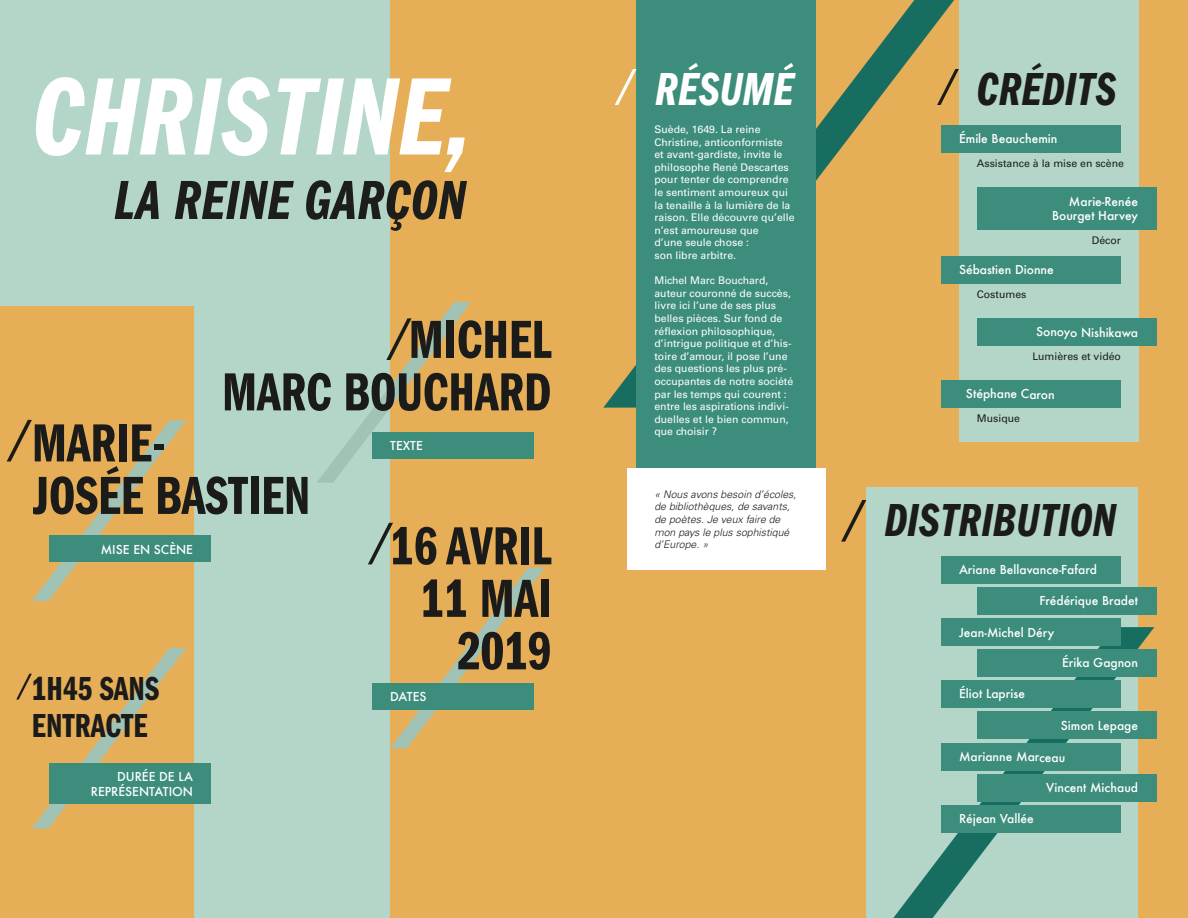
<style>
.page{position:relative;width:1188px;height:918px;background:#fff}
.page>*{position:absolute;margin:0;border:0;box-sizing:border-box;transform-origin:0 0}
.t1{font:114px "Franklin Gothic Demi Cmpr Ital";color:#fff}
.t2{font:57px "Franklin Gothic Demi Cmpr Ital";color:#1d1d1b}
.t3{font:55.5px/52.5px "Franklin Gothic Demi Cmpr";color:#1b1b19;text-align:right}
.t4{font:48px "Franklin Gothic Demi Cmpr Ital";color:#1b1b19}
.t5{font:48px "Franklin Gothic Demi Cmpr Ital";color:#fff}
.t6{font:34.5px/37.5px "Franklin Gothic Demi Cmpr";color:#1b1b19}
.t7{font:500 12px/14.4px "Futura";color:#fff;text-align:right}
.t8{font:10.5px/12.6px "Univers";color:#fff}
.t9{font:italic 300 10.5px/12.6px "Univers";color:#1d1d1b}
.t10{font:10.5px "Univers";color:#1d1d1b}
</style>
<div class="page">
<div style="left:0;top:0;width:807px;height:918px;background:#b4d6c8"></div>
<div style="left:390px;top:0;width:798px;height:918px;background:#e7ae58"></div>
<div style="left:0;top:306px;width:193px;height:612px;background:#e7ae58"></div>
<div style="left:959px;top:0;width:179px;height:441px;background:#b4d6c8"></div>
<svg style="left:603px;top:0;width:351px;height:408px"></svg>
<div style="left:637px;top:0;width:179px;height:469px;background:#3c8d7c"></div>
<div style="left:941px;top:125px;width:179px;height:28px;background:#3c8d7c"></div>
<div style="left:941px;top:256px;width:179px;height:28px;background:#3c8d7c"></div>
<div style="left:977px;top:187px;width:179px;height:42px;background:#3c8d7c"></div>
<div style="left:977px;top:318px;width:179px;height:28px;background:#3c8d7c"></div>
<div style="left:372px;top:432px;width:161px;height:26px;background:#3c8d7c"></div>
<svg style="left:317px;top:302px;width:154px;height:181px"></svg>
<svg style="left:7px;top:420px;width:179px;height:181px"></svg>
<svg style="left:368px;top:523px;width:177px;height:225px"></svg>
<svg style="left:615px;top:69px;width:22px;height:36px"></svg>
<svg style="left:937px;top:69px;width:22px;height:36px"></svg>
<div style="left:50px;top:763px;width:161px;height:41px;background:#3c8d7c"></div>
<svg style="left:16px;top:648px;width:170px;height:180px"></svg>
<div style="left:627px;top:468px;width:198px;height:102px;background:#fff"></div>
<div style="left:50px;top:536px;width:161px;height:26px;background:#3c8d7c"></div>
<div style="left:941px;top:380px;width:179px;height:28px;background:#3c8d7c"></div>
<div style="left:866px;top:488px;width:272px;height:430px;background:#b4d6c8"></div>
<div style="left:941px;top:556px;width:179px;height:28px;background:#3c8d7c"></div>
<svg style="left:893px;top:627px;width:261px;height:291px"></svg>
<div style="left:941px;top:680px;width:179px;height:28px;background:#3c8d7c"></div>
<div style="left:977px;top:649px;width:179px;height:28px;background:#3c8d7c"></div>
<div style="left:977px;top:587px;width:179px;height:28px;background:#3c8d7c"></div>
<div style="left:977px;top:712px;width:179px;height:27px;background:#3c8d7c"></div>
<div style="left:977px;top:774px;width:179px;height:28px;background:#3c8d7c"></div>
<div style="left:941px;top:618px;width:179px;height:28px;background:#3c8d7c"></div>
<div style="left:941px;top:743px;width:179px;height:27px;background:#3c8d7c"></div>
<div style="left:941px;top:805px;width:179px;height:28px;background:#3c8d7c"></div>
<svg style="left:841px;top:500px;width:25px;height:42px"></svg>
<h3 class="t5" style="left:655px;top:62px;width:140px">RÉSUMÉ</h3>
<h1 class="t1" style="left:32px;top:52px;width:441px">CHRISTINE,</h1>
<h2 class="t2" style="left:114px;top:168px;width:354px">LA REINE GARÇON</h2>
<p class="t8" style="left:654px;top:123px;width:142px">Suède, 1649. La reine<br>Christine, anticonformiste et avant-gardiste, invite le philosophe René Descartes pour tenter de comprendre le sentiment amoureux qui la tenaille à la lumière de la raison. Elle découvre qu’elle n’est amoureuse que<br>d’une seule chose :<br>son libre arbitre.</p>
<p class="t8" style="left:654px;top:274px;width:140px">Michel Marc Bouchard, auteur couronné de succès, livre ici l’une de ses plus belles pièces. Sur fond de réflexion philosophique, d’intrigue politique et d’his&shy;toire d’amour, il pose l’une des questions les plus pré&shy;occupantes de notre société par les temps qui courent : entre les aspirations indivi&shy;duelles et le bien commun, que choisir ?</p>
<h3 class="t3" style="left:222px;top:314px;width:331px">MICHEL<br>MARC BOUCHARD</h3>
<h3 class="t3" style="left:32px;top:418px;width:280px;text-align:left">MARIE-<br>JOSÉE BASTIEN</h3>
<p class="t7" style="left:390px;top:438px;width:34px">TEXTE</p>
<p class="t9" style="left:654px;top:488px;width:143px">« Nous avons besoin d’écoles, de bibliothèques, de savants, de poètes. Je veux faire de mon pays le plus sophistiqué</p>
<h3 class="t3" style="left:390px;top:521px;width:163px">16 AVRIL<br>11 MAI<br>2019</h3>
<p class="t7" style="left:101px;top:542px;width:94px">MISE EN SCÈNE</p>
<p class="t9" style="left:654px;top:538px;width:55px">d’Europe. »</p>
<h3 class="t6" style="left:32px;top:670px;width:129px">1H45 SANS<br>ENTRACTE</h3>
<p class="t7" style="left:91px;top:769px;width:104px">DURÉE DE LA<br>REPRÉSENTATION</p>
<p class="t7" style="left:390px;top:690px;width:38px">DATES</p>
<h3 class="t4" style="left:977px;top:62px;width:141px">CRÉDITS</h3>
<p class="t7" style="left:959px;top:131px;width:100px">Émile Beauchemin</p>
<p class="t10" style="left:977px;top:157px;width:149px">Assistance à la mise en scène</p>
<p class="t7" style="left:1052px;top:194px;width:88px">Marie-Renée<br>Bourget Harvey</p>
<p class="t7" style="left:959px;top:262px;width:96px">Sébastien Dionne</p>
<p class="t10" style="left:977px;top:288px;width:51px">Costumes</p>
<p class="t10" style="left:1092px;top:234px;width:31px">Décor</p>
<p class="t7" style="left:1036px;top:325px;width:103px">Sonoyo Nishikawa</p>
<p class="t10" style="left:1032px;top:350px;width:90px">Lumières et vidéo</p>
<p class="t7" style="left:966px;top:387px;width:91px">Stéphane Caron</p>
<p class="t10" style="left:977px;top:412px;width:45px">Musique</p>
<h3 class="t4" style="left:884px;top:493px;width:233px">DISTRIBUTION</h3>
<p class="t7" style="left:959px;top:563px;width:140px">Ariane Bellavance-Fafard</p>
<p class="t7" style="left:1039px;top:593px;width:100px">Frédérique Bradet</p>
<p class="t7" style="left:959px;top:626px;width:97px">Jean-Michel Déry</p>
<p class="t7" style="left:959px;top:687px;width:67px">Éliot Laprise</p>
<p class="t7" style="left:1062px;top:656px;width:77px">Érika Gagnon</p>
<p class="t7" style="left:1061px;top:718px;width:79px">Simon Lepage</p>
<p class="t7" style="left:959px;top:749px;width:108px">Marianne Marceau</p>
<p class="t7" style="left:959px;top:811px;width:76px">Réjean Vallée</p>
<p class="t7" style="left:1046px;top:780px;width:93px">Vincent Michaud</p>
</div>
